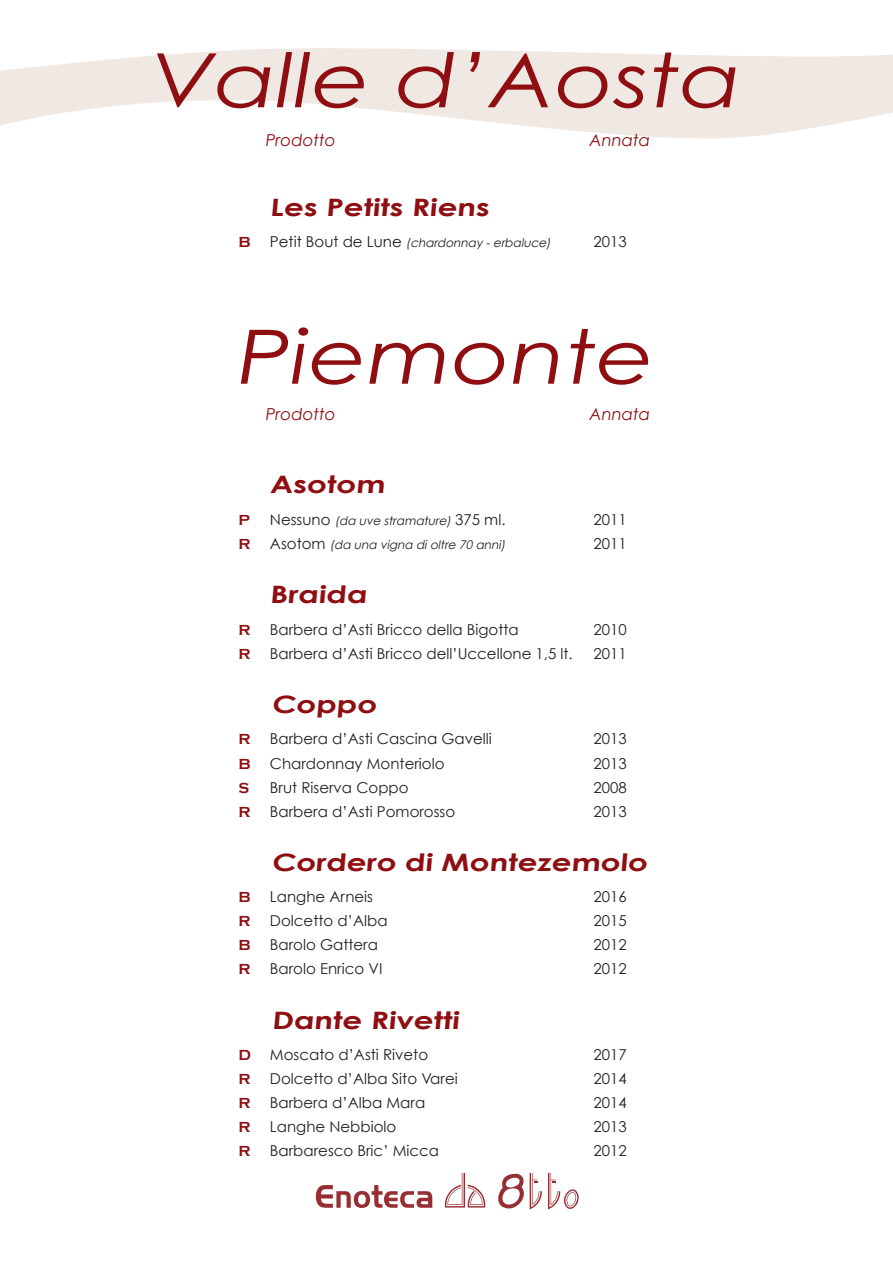
<style>
.page{position:relative;width:893px;height:1263px;background:#fff}
.page>*{position:absolute;margin:0;border:0;box-sizing:border-box;transform-origin:0 0}
.t1{font:italic 75px "Century Gothic";color:#8e0e12;scale:1.2 1}
.t2{font:700 24px "Century Gothic";color:#8e0e12;scale:1.29 1}
.t3{font:italic 16.5px "Century Gothic";color:#8e0e12}
.t4{font:15px "Century Gothic";color:#231f20}
.t5{font:700 15px "Copperplate Gothic";color:#8e0e12}
.t6{font:italic 12px "Century Gothic";color:#231f20}
.s1{font-style:normal;font-size:15px}
</style>
<div class="page">
<svg style="left:316px;top:1185px;width:116px;height:23px"></svg>
<svg style="left:445px;top:1173px;width:40px;height:34px"></svg>
<svg style="left:498px;top:1173px;width:44px;height:36px"></svg>
<svg style="left:548px;top:1173px;width:31px;height:36px"></svg>
<svg style="left:0;top:48px;width:893px;height:91px;fill:#f0e8e3"></svg>
<h1 class="t1" style="left:152px;top:34px;width:493px">Valle d’Aosta</h1>
<p class="t3" style="left:266px;top:130px;width:71px">Prodotto</p>
<p class="t3" style="left:589px;top:130px;width:62px">Annata</p>
<h2 class="t2" style="left:270px;top:192px;width:173px">Les Petits Riens</h2>
<p class="t5" style="left:238px;top:234px;width:14px">B</p>
<p class="t6" style="left:270px;top:235px;width:285px"><span class="s1">P e t i t B o u t d e L u n e</span> (chardonnay - erbaluce)</p>
<p class="t4" style="left:594px;top:233px;width:35px">2013</p>
<h1 class="t1" style="left:238px;top:311px;width:349px">Piemonte</h1>
<p class="t3" style="left:266px;top:403px;width:71px">Prodotto</p>
<p class="t3" style="left:589px;top:403px;width:62px">Annata</p>
<h2 class="t2" style="left:270px;top:469px;width:93px">Asotom</h2>
<p class="t5" style="left:238px;top:512px;width:13px">P</p>
<p class="t6" style="left:270px;top:513px;width:237px"><span class="s1">N e s s u n o</span> (da uve stramature) <span class="s1">3 7 5 m l .</span></p>
<p class="t4" style="left:594px;top:510px;width:35px">2011</p>
<p class="t5" style="left:238px;top:536px;width:14px">R</p>
<p class="t6" style="left:270px;top:537px;width:239px"><span class="s1">As o t o m</span> (da una vigna di oltre 70 anni)</p>
<p class="t4" style="left:594px;top:534px;width:35px">2011</p>
<h2 class="t2" style="left:270px;top:579px;width:79px">Braida</h2>
<p class="t5" style="left:238px;top:621px;width:14px">R</p>
<p class="t4" style="left:270px;top:620px;width:250px">Barbera d’Asti Bricco della Bigotta</p>
<p class="t4" style="left:594px;top:620px;width:35px">2010</p>
<p class="t5" style="left:238px;top:645px;width:14px">R</p>
<p class="t4" style="left:270px;top:644px;width:304px">Barbera d’Asti Bricco dell’Uccellone 1,5 lt.</p>
<p class="t4" style="left:594px;top:644px;width:35px">2011</p>
<h2 class="t2" style="left:272px;top:689px;width:85px">Coppo</h2>
<p class="t5" style="left:238px;top:731px;width:14px">R</p>
<p class="t4" style="left:270px;top:730px;width:223px">Barbera d’Asti Cascina Gavelli</p>
<p class="t4" style="left:594px;top:730px;width:35px">2013</p>
<p class="t5" style="left:238px;top:755px;width:14px">B</p>
<p class="t4" style="left:270px;top:754px;width:176px">Chardonnay Monteriolo</p>
<p class="t4" style="left:594px;top:754px;width:35px">2013</p>
<p class="t5" style="left:238px;top:779px;width:12px">S</p>
<p class="t4" style="left:270px;top:778px;width:140px">Brut Riserva Coppo</p>
<p class="t4" style="left:594px;top:778px;width:35px">2008</p>
<p class="t5" style="left:238px;top:803px;width:14px">R</p>
<p class="t4" style="left:270px;top:802px;width:187px">Barbera d’Asti Pomorosso</p>
<p class="t4" style="left:594px;top:802px;width:35px">2013</p>
<h2 class="t2" style="left:272px;top:847px;width:295px">Cordero di Montezemolo</h2>
<p class="t5" style="left:238px;top:889px;width:14px">B</p>
<p class="t4" style="left:270px;top:888px;width:105px">Langhe Arneis</p>
<p class="t4" style="left:594px;top:888px;width:35px">2016</p>
<p class="t5" style="left:238px;top:913px;width:14px">R</p>
<p class="t4" style="left:270px;top:912px;width:119px">Dolcetto d’Alba</p>
<p class="t4" style="left:594px;top:912px;width:35px">2015</p>
<p class="t5" style="left:238px;top:937px;width:14px">B</p>
<p class="t4" style="left:270px;top:936px;width:110px">Barolo Gattera</p>
<p class="t4" style="left:594px;top:936px;width:35px">2012</p>
<p class="t5" style="left:238px;top:961px;width:14px">R</p>
<p class="t4" style="left:270px;top:960px;width:114px">Barolo Enrico VI</p>
<p class="t4" style="left:594px;top:960px;width:35px">2012</p>
<h2 class="t2" style="left:272px;top:1005px;width:149px">Dante Rivetti</h2>
<p class="t5" style="left:238px;top:1047px;width:14px">D</p>
<p class="t4" style="left:270px;top:1045px;width:160px">Moscato d’Asti Riveto</p>
<p class="t4" style="left:594px;top:1045px;width:35px">2017</p>
<p class="t5" style="left:238px;top:1071px;width:14px">R</p>
<p class="t4" style="left:270px;top:1069px;width:189px">Dolcetto d’Alba Sito Varei</p>
<p class="t4" style="left:594px;top:1069px;width:35px">2014</p>
<p class="t5" style="left:238px;top:1095px;width:14px">R</p>
<p class="t4" style="left:270px;top:1093px;width:157px">Barbera d’Alba Mara</p>
<p class="t4" style="left:594px;top:1093px;width:35px">2014</p>
<p class="t5" style="left:238px;top:1119px;width:14px">R</p>
<p class="t4" style="left:270px;top:1117px;width:128px">Langhe Nebbiolo</p>
<p class="t4" style="left:594px;top:1117px;width:35px">2013</p>
<p class="t5" style="left:238px;top:1143px;width:14px">R</p>
<p class="t4" style="left:270px;top:1141px;width:171px">Barbaresco Bric’ Micca</p>
<p class="t4" style="left:594px;top:1141px;width:35px">2012</p>
</div>
